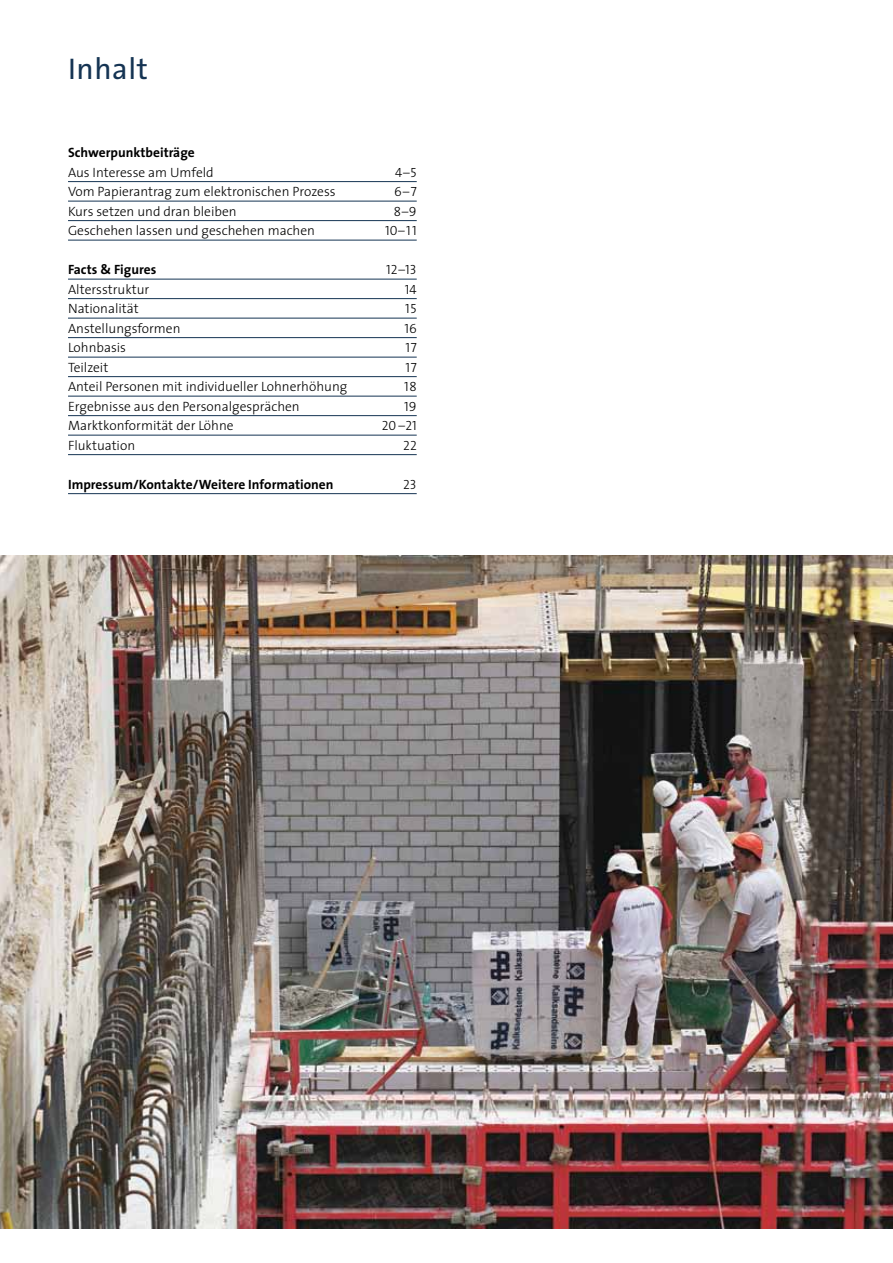
<style>
.page{position:relative;width:893px;height:1263px;background:#fff}
.page>*{position:absolute;margin:0;border:0;box-sizing:border-box;transform-origin:0 0}
.t1{font:30px "The Sans";letter-spacing:.02em;color:#153453}
.t2{font:300 13.5px "The Sans";color:#000}
.t3{font:700 13.5px "The Sans";color:#000}
.t4{font:13.35px "The Sans Light Caps";color:#000}
</style>
<div class="page">
<hr style="left:68px;top:181px;width:349px;height:1px;background:#153453">
<hr style="left:68px;top:201px;width:349px;height:1px;background:#153453">
<hr style="left:68px;top:220px;width:349px;height:1px;background:#153453">
<hr style="left:68px;top:240px;width:349px;height:1px;background:#153453">
<hr style="left:68px;top:279px;width:349px;height:1px;background:#153453">
<hr style="left:68px;top:298px;width:349px;height:1px;background:#153453">
<hr style="left:68px;top:318px;width:349px;height:1px;background:#153453">
<hr style="left:68px;top:337px;width:349px;height:1px;background:#153453">
<hr style="left:68px;top:357px;width:349px;height:1px;background:#153453">
<hr style="left:68px;top:376px;width:349px;height:1px;background:#153453">
<hr style="left:68px;top:396px;width:349px;height:1px;background:#153453">
<hr style="left:68px;top:415px;width:349px;height:1px;background:#153453">
<hr style="left:68px;top:435px;width:349px;height:1px;background:#153453">
<hr style="left:68px;top:454px;width:349px;height:1px;background:#153453">
<hr style="left:68px;top:493px;width:349px;height:1px;background:#153453">
<img style="left:0;top:556px;width:893px;height:673px">
<h1 class="t1" style="left:68px;top:44px;width:81px">Inhalt</h1>
<p class="t3" style="left:68px;top:141px;width:128px">Schwerpunktbeiträge</p>
<p class="t2" style="left:68px;top:161px;width:147px">Aus Interesse am Umfeld</p>
<p class="t4" style="left:395px;top:161px;width:23px">4–5</p>
<p class="t2" style="left:68px;top:180px;width:269px">Vom Papierantrag zum elektronischen Prozess</p>
<p class="t4" style="left:394px;top:180px;width:24px">6–7</p>
<p class="t2" style="left:68px;top:200px;width:170px">Kurs setzen und dran bleiben</p>
<p class="t4" style="left:394px;top:200px;width:24px">8–9</p>
<p class="t2" style="left:68px;top:219px;width:249px">Geschehen lassen und geschehen machen</p>
<p class="t4" style="left:385px;top:219px;width:33px">10–11</p>
<p class="t3" style="left:68px;top:258px;width:90px">Facts &amp; Figures</p>
<p class="t4" style="left:386px;top:258px;width:32px">12–13</p>
<p class="t2" style="left:68px;top:278px;width:83px">Altersstruktur</p>
<p class="t4" style="left:405px;top:278px;width:13px">14</p>
<p class="t2" style="left:68px;top:297px;width:72px">Nationalität</p>
<p class="t4" style="left:405px;top:297px;width:13px">15</p>
<p class="t2" style="left:68px;top:317px;width:114px">Anstellungsformen</p>
<p class="t4" style="left:404px;top:317px;width:14px">16</p>
<p class="t2" style="left:68px;top:336px;width:60px">Lohnbasis</p>
<p class="t4" style="left:405px;top:336px;width:13px">17</p>
<p class="t2" style="left:68px;top:356px;width:42px">Teilzeit</p>
<p class="t4" style="left:405px;top:356px;width:13px">17</p>
<p class="t2" style="left:68px;top:375px;width:281px">Anteil Personen mit individueller Lohnerhöhung</p>
<p class="t4" style="left:404px;top:375px;width:14px">18</p>
<p class="t2" style="left:68px;top:395px;width:233px">Ergebnisse aus den Personalgesprächen</p>
<p class="t4" style="left:404px;top:395px;width:14px">19</p>
<p class="t2" style="left:68px;top:414px;width:167px">Marktkonformität der Löhne</p>
<p class="t4" style="left:382px;top:414px;width:36px">20 –21</p>
<p class="t2" style="left:68px;top:434px;width:69px">Fluktuation</p>
<p class="t4" style="left:403px;top:434px;width:15px">22</p>
<p class="t3" style="left:68px;top:473px;width:267px">Impressum/Kontakte/Weitere Informationen</p>
<p class="t4" style="left:403px;top:473px;width:15px">23</p>
</div>
